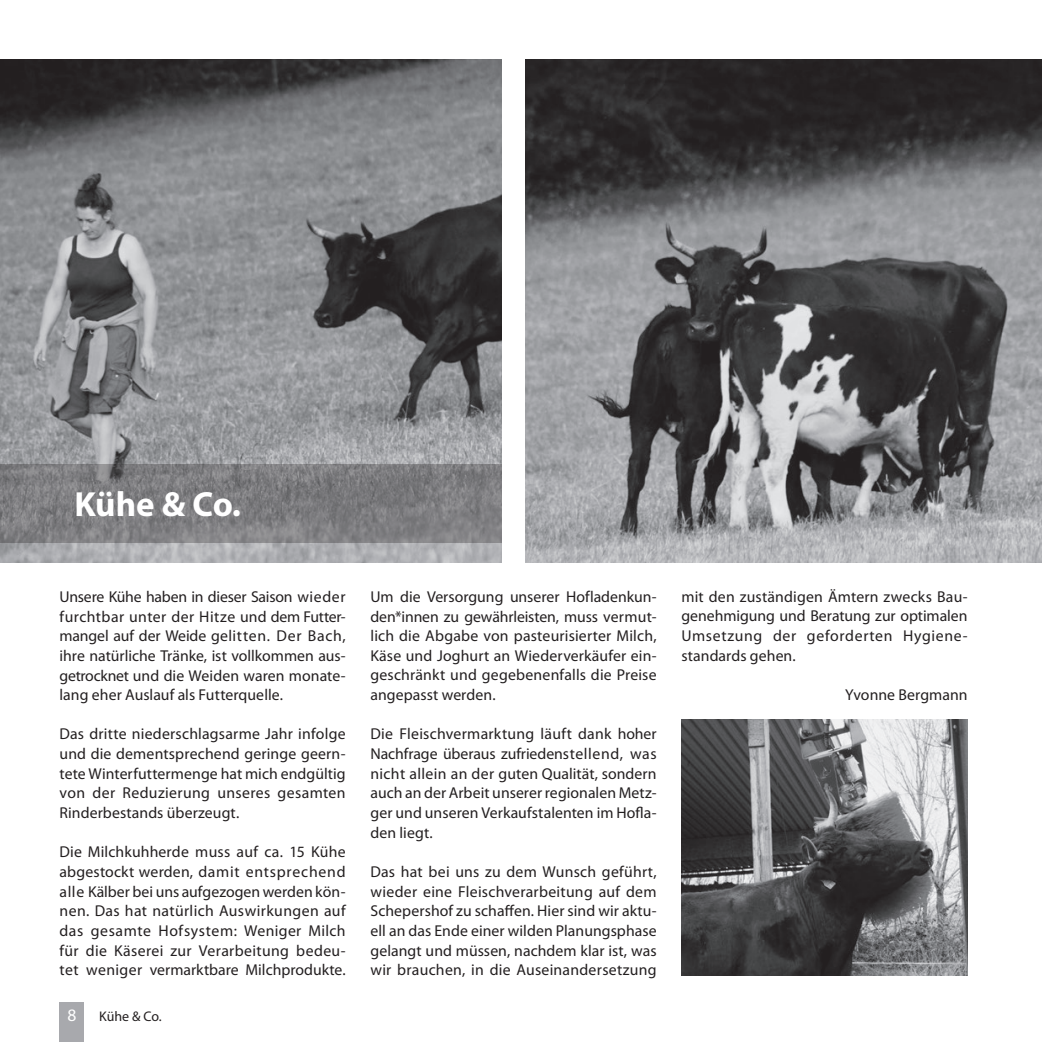
<style>
.page{position:relative;width:1042px;height:1042px;background:#fff}
.page>*{position:absolute;margin:0;border:0;box-sizing:border-box;transform-origin:0 0}
.t1{font:700 35px "Myriad Pro";letter-spacing:-.01em;color:#fff}
.t2{font:17.5px "Myriad Pro";color:#fff}
.t3{font:15.75px/19.6px "Myriad Pro";letter-spacing:.005em;color:#231f20;text-align:justify}
.t4{font:14px "Myriad Pro";letter-spacing:-.005em;color:#231f20}
</style>
<div class="page">
<img style="left:526px;top:60px;width:516px;height:503px">
<img style="left:0;top:60px;width:501px;height:503px">
<img style="left:681px;top:720px;width:286px;height:255px">
<svg style="left:0;top:464px;width:501px;height:79px;background:#7e7e80"></svg>
<div style="left:60px;top:1002px;width:24px;height:40px;background:#a8a9ad"></div>
<h1 class="t1" style="left:74px;top:481px;width:168px">Kühe &amp; Co.</h1>
<p class="t3" style="left:60px;top:587px;width:288px">Unsere Kühe haben in dieser Saison wieder furchtbar unter der Hitze und dem Futter&shy;mangel auf der Weide gelitten. Der Bach, ihre natürliche Tränke, ist vollkommen aus&shy;getrocknet und die Weiden waren monate&shy;lang eher Auslauf als Futterquelle.</p>
<p class="t3" style="left:60px;top:725px;width:288px">Das dritte niederschlagsarme Jahr infolge und die dementsprechend geringe geern&shy;tete Winterfuttermenge hat mich endgültig von der Reduzierung unseres gesamten Rinderbestands überzeugt.</p>
<p class="t3" style="left:60px;top:842px;width:288px">Die Milchkuhherde muss auf ca. 15 Kühe abgestockt werden, damit entsprechend alle Kälber bei uns aufgezogen werden kön&shy;nen. Das hat natürlich Auswirkungen auf das gesamte Hofsystem: Weniger Milch für die Käserei zur Verarbeitung bedeu&shy;tet weniger vermarktbare Milchprodukte.</p>
<p class="t2" style="left:67px;top:1006px;width:10px">8</p>
<p class="t4" style="left:99px;top:1009px;width:64px">Kühe &amp; Co.</p>
<p class="t3" style="left:370px;top:587px;width:288px">Um die Versorgung unserer Hofladenkun&shy;den*innen zu gewährleisten, muss vermut&shy;lich die Abgabe von pasteurisierter Milch, Käse und Joghurt an Wiederverkäufer ein&shy;geschränkt und gegebenenfalls die Preise angepasst werden.</p>
<p class="t3" style="left:370px;top:724px;width:288px">Die Fleischvermarktung läuft dank hoher Nachfrage überaus zufriedenstellend, was nicht allein an der guten Qualität, sondern auch an der Arbeit unserer regionalen Metz&shy;ger und unseren Verkaufstalenten im Hofla&shy;den liegt.</p>
<p class="t3" style="left:370px;top:862px;width:288px">Das hat bei uns zu dem Wunsch geführt, wieder eine Fleischverarbeitung auf dem Schepershof zu schaffen. Hier sind wir aktu&shy;ell an das Ende einer wilden Planungsphase gelangt und müssen, nachdem klar ist, was wir brauchen, in die Auseinandersetzung</p>
<p class="t3" style="left:681px;top:587px;width:288px">mit den zuständigen Ämtern zwecks Bau&shy;genehmigung und Beratung zur optimalen Umsetzung der geforderten Hygiene&shy;standards gehen.</p>
<p class="t3" style="left:845px;top:685px;width:124px">Yvonne Bergmann</p>
</div>
